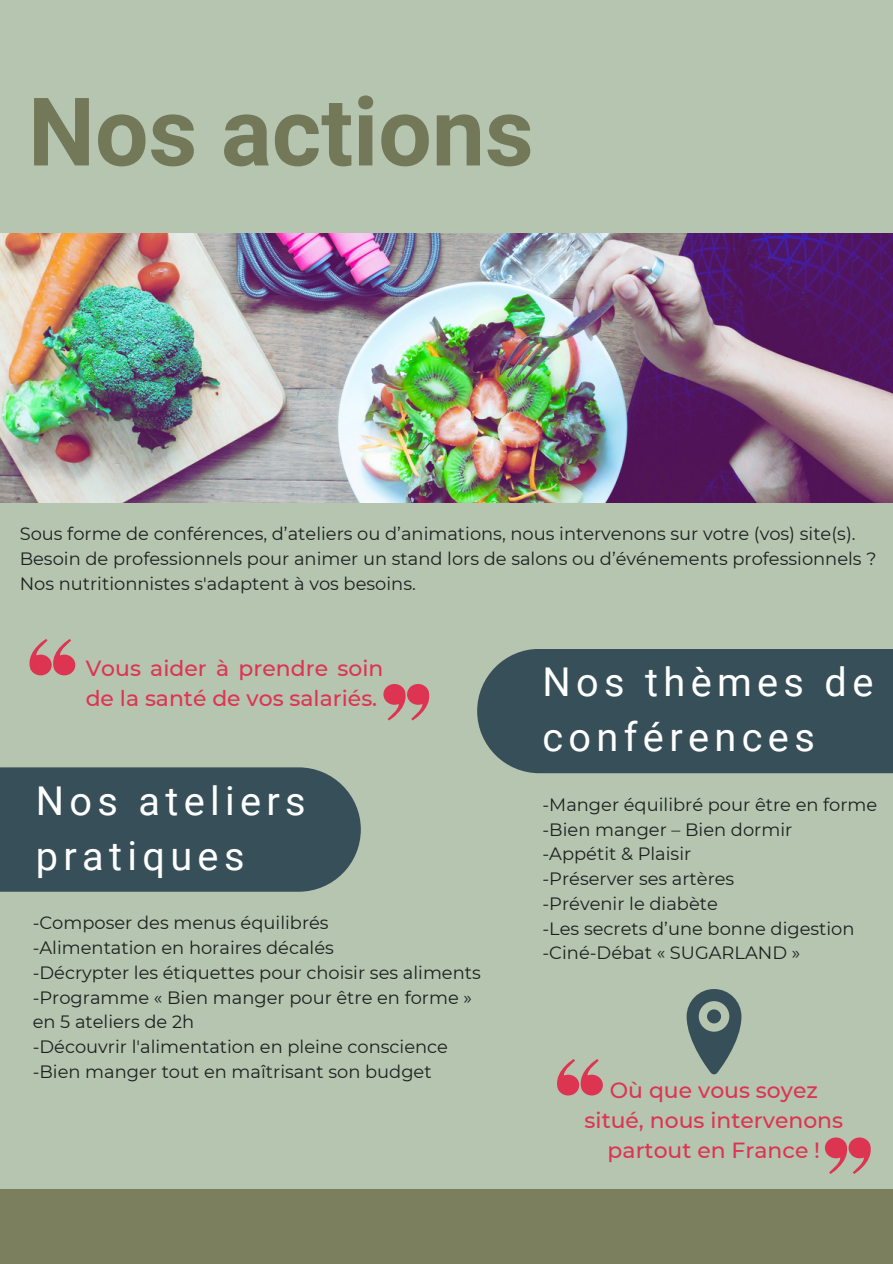
<style>
.page{position:relative;width:893px;height:1264px;background:#fff}
.page>*{position:absolute;margin:0;border:0;box-sizing:border-box;transform-origin:0 0}
.t1{font:700 94.8px "Roboto";color:#737858}
.t2{font:39.75px "Roboto";letter-spacing:.135em;color:#fff}
.t3{font:500 21.9px/30.3px "Montserrat";color:#dd3452}
.t4{font:17.85px/24.8px "Montserrat";color:#1c2120}
</style>
<div class="page">
<div style="left:0;top:0;width:892px;height:1263px;background:#b5c5b0"></div>
<img style="left:0;top:233px;width:892px;height:269px">
<div style="left:477px;top:649px;width:415px;height:124px;background:#374f59"></div>
<div style="left:0;top:767px;width:361px;height:124px;background:#374f59"></div>
<svg style="left:383px;top:684px;width:47px;height:36px"></svg>
<svg style="left:29px;top:639px;width:46px;height:36px"></svg>
<div style="left:0;top:1189px;width:892px;height:74px;background:#7b7f5e"></div>
<svg style="left:686px;top:989px;width:55px;height:85px"></svg>
<div style="left:707px;top:1009px;width:14px;height:14px;background:#374f59;border-radius:50%"></div>
<svg style="left:824px;top:1137px;width:47px;height:36px"></svg>
<svg style="left:557px;top:1059px;width:46px;height:36px"></svg>
<p class="t1" style="left:28px;top:77px;width:507px">Nos actions</p>
<p class="t4" style="left:20px;top:521px;width:837px">Sous forme de conférences, d’ateliers ou d’animations, nous intervenons sur votre (vos) site(s).</p>
<p class="t4" style="left:20px;top:546px;width:858px">Besoin de professionnels pour animer un stand lors de salons ou d’événements professionnels ?</p>
<p class="t4" style="left:20px;top:571px;width:397px">Nos nutritionnistes s'adaptent à vos besoins.</p>
<p class="t3" style="left:86px;top:653px;width:299px">Vous aider à prendre soin de la santé de vos salariés.</p>
<p class="t2" style="left:36px;top:777px;width:271px">Nos ateliers</p>
<p class="t2" style="left:36px;top:833px;width:210px">pratiques</p>
<p class="t4" style="left:33px;top:910px;width:297px">-Composer des menus équilibrés</p>
<p class="t4" style="left:33px;top:935px;width:303px">-Alimentation en horaires décalés</p>
<p class="t4" style="left:33px;top:960px;width:449px">-Décrypter les étiquettes pour choisir ses aliments</p>
<p class="t4" style="left:33px;top:984px;width:441px">-Programme « Bien manger pour être en forme » en 5 ateliers de 2h</p>
<p class="t4" style="left:33px;top:1034px;width:417px">-Découvrir l'alimentation en pleine conscience</p>
<p class="t4" style="left:33px;top:1059px;width:400px">-Bien manger tout en maîtrisant son budget</p>
<p class="t2" style="left:542px;top:659px;width:332px">Nos thèmes de</p>
<p class="t2" style="left:542px;top:714px;width:274px">conférences</p>
<p class="t4" style="left:542px;top:792px;width:336px">-Manger équilibré pour être en forme</p>
<p class="t4" style="left:542px;top:816px;width:251px">-Bien manger – Bien dormir</p>
<p class="t4" style="left:542px;top:841px;width:150px">-Appétit &amp; Plaisir</p>
<p class="t4" style="left:542px;top:866px;width:193px">-Préserver ses artères</p>
<p class="t4" style="left:542px;top:891px;width:177px">-Prévenir le diabète</p>
<p class="t4" style="left:542px;top:915px;width:313px">-Les secrets d’une bonne digestion</p>
<p class="t4" style="left:542px;top:940px;width:259px">-Ciné-Débat « SUGARLAND »</p>
<p class="t3" style="left:584px;top:1074px;width:260px;text-align:center">Où que vous soyez situé, nous intervenons partout en France !</p>
</div>
